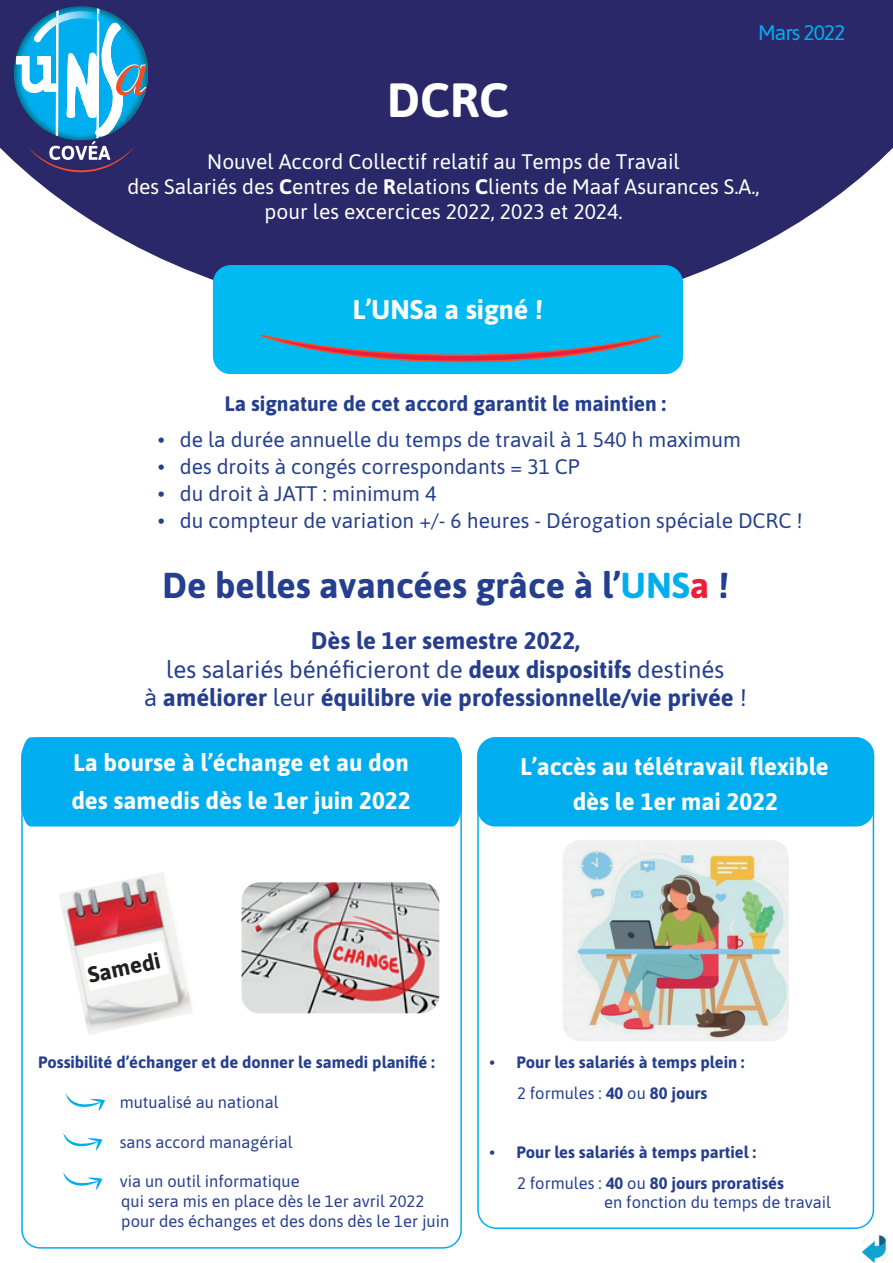
<style>
.page{position:relative;width:893px;height:1263px;background:#fff}
.page>*{position:absolute;margin:0;border:0;box-sizing:border-box;transform-origin:0 0}
.t1{font:700 48px "Asap";color:#fff}
.t2{font:700 36px "Asap";color:#253f8e}
.t3{font:700 27px "Asap";color:#fff}
.t4{font:700 24px/28.8px "Asap";color:#253f8e;text-align:center}
.t5{font:700 24px/37.5px "Asap";color:#fff}
.t6{font:700 22.5px "Asap";color:#231f20}
.t7{font:21px "Asap";color:#253f8e}
.t8{font:21px/25.2px "Asap";color:#fff;text-align:center}
.t9{font:700 21px "Asap";color:#253f8e}
.t10{font:21px "Asap";letter-spacing:-.05em;color:#00aeef}
.t11{font:700 16.5px/30.6px "Asap";color:#253f8e;text-align:center}
.t12{font:16.5px/19.8px "Asap";color:#253f8e}
.s1{font-weight:700}
.s2{color:#00aeef}
.s3{color:#ed1e3c}
.s4{font-weight:400}
</style>
<div class="page">
<svg style="left:0;top:0;width:893px;height:320px;fill:#2b286a"></svg>
<img style="left:147px;top:24px;width:1px;height:99px">
<svg style="left:16px;top:6px;width:131px;height:166px"></svg>
<div style="left:21px;top:737px;width:441px;height:89px;background:#00aeef"></div>
<div style="left:213px;top:265px;width:470px;height:109px;background:#00baf1;border-radius:18px"></div>
<svg style="left:260px;top:334px;width:401px;height:29px"></svg>
<div style="left:477px;top:737px;width:397px;height:89px;background:#00aeef;border-radius:18px"></div>
<div style="left:477px;top:737px;width:397px;height:492px;border:2px solid #00aeef;border-radius:18px"></div>
<img style="left:862px;top:1235px;width:26px;height:28px">
<img style="left:563px;top:840px;width:226px;height:201px">
<img style="left:242px;top:882px;width:197px;height:131px">
<img style="left:59px;top:872px;width:134px;height:163px">
<svg style="left:83px;top:941px;width:86px;height:50px"></svg>
<svg style="left:66px;top:1094px;width:39px;height:17px"></svg>
<svg style="left:63px;top:1133px;width:39px;height:18px"></svg>
<svg style="left:63px;top:1172px;width:39px;height:18px"></svg>
<p class="t10" style="left:758px;top:18px;width:89px">Mars 2022</p>
<h1 class="t1" style="left:387px;top:67px;width:124px">DCRC</h1>
<p class="t8" style="left:127px;top:148px;width:634px">Nouvel Accord Collectif relatif au Temps de Travail<br>des Salariés des <span class="s1">C</span>entres de <span class="s1">R</span>elations <span class="s1">C</span>lients de Maaf Asurances S.A., pour les excercices 2022, 2023 et 2024.</p>
<p class="t3" style="left:352px;top:290px;width:192px">L’UNSa a signé !</p>
<p class="t9" style="left:225px;top:389px;width:443px">La signature de cet accord garantit le maintien :</p>
<p class="t7" style="left:158px;top:425px;width:585px">• de la durée annuelle du temps de travail à 1 540 h maximum</p>
<p class="t7" style="left:158px;top:452px;width:424px">• des droits à congés correspondants = 31 CP</p>
<p class="t7" style="left:158px;top:479px;width:280px">• du droit à JATT : minimum 4</p>
<p class="t7" style="left:158px;top:506px;width:646px">• du compteur de variation +/- 6 heures - Dérogation spéciale DCRC !</p>
<h2 class="t2" style="left:162px;top:560px;width:568px">De belles avancées grâce à l’<span class="s2">UNS</span><span class="s3">a</span> !</h2>
<p class="t4" style="left:144px;top:625px;width:604px">Dès le 1er semestre 2022,<br><span class="s4">les salariés bénéficieront de</span> deux dispositifs <span class="s4">destinés<br>à</span> améliorer <span class="s4">leur</span> équilibre vie professionnelle/vie privée <span class="s4">!</span></p>
<p class="t5" style="left:71px;top:743px;width:341px">La bourse à l’échange et au don des samedis dès le 1er juin 2022</p>
<p class="t5" style="left:520px;top:749px;width:310px;line-height:34.5px;text-align:center">L’accès au télétravail flexible dès le 1er mai 2022</p>
<p class="t6" style="left:85px;top:960px;width:75px;rotate:-12deg">Samedi</p>
<p class="t11" style="left:38px;top:1046px;width:398px">Possibilité d’échanger et de donner le samedi planifié :</p>
<p class="t12" style="left:120px;top:1091px;width:160px">mutualisé au national</p>
<p class="t12" style="left:120px;top:1131px;width:174px">sans accord managérial</p>
<p class="t12" style="left:120px;top:1170px;width:331px">via un outil informatique<br>qui sera mis en place dès le 1er avril 2022 pour des échanges et des dons dès le 1er juin</p>
<p class="t11" style="left:489px;top:1046px;width:257px">• Pour les salariés à temps plein :<br><span class="s4">2 formules :</span> 40 <span class="s4">ou</span> 80 jours</p>
<p class="t11" style="left:517px;top:1136px;width:268px;text-align:left;text-indent:-28px">• Pour les salariés à temps partiel :<br><span class="s4">2 formules :</span> 40 <span class="s4">ou</span> 80 jours proratisés</p>
<p class="t12" style="left:604px;top:1192px;width:228px">en fonction du temps de travail</p>
</div>
